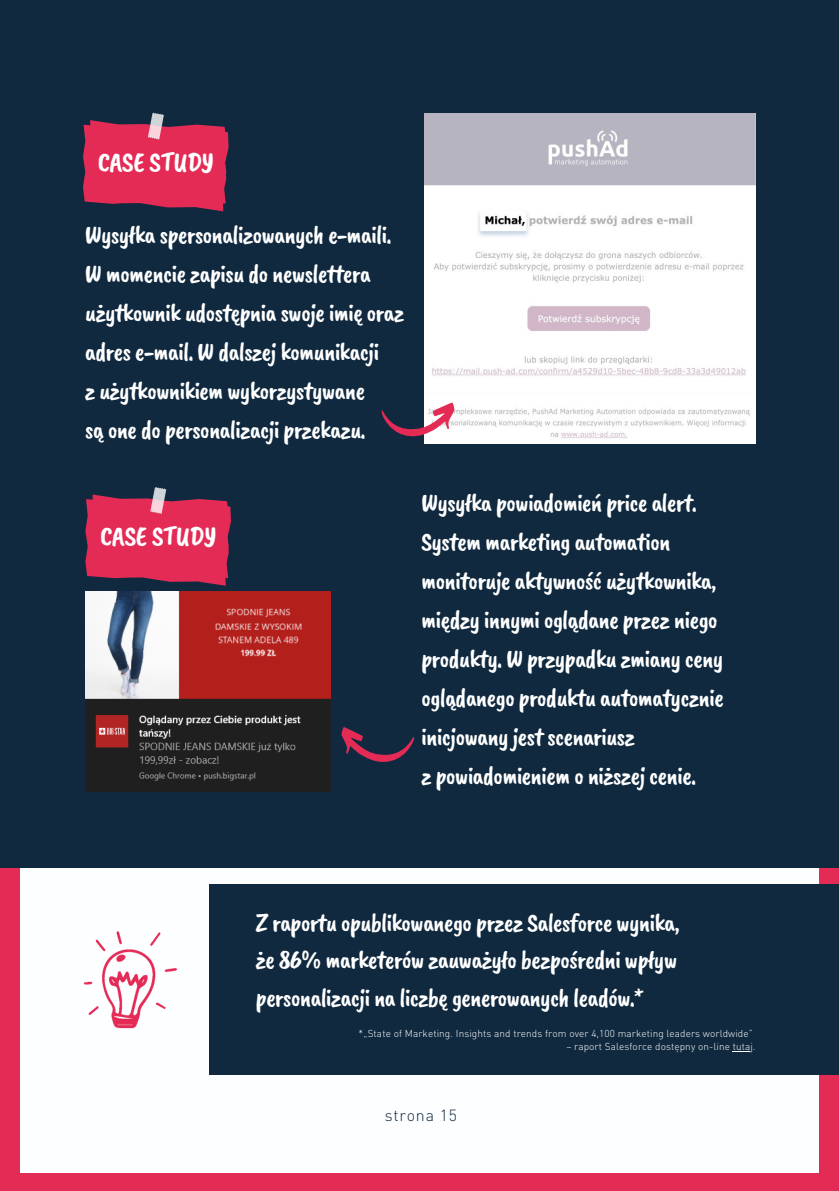
<style>
.page{position:relative;width:839px;height:1191px;background:#fff}
.page>*{position:absolute;margin:0;border:0;box-sizing:border-box;transform-origin:0 0}
.t1{font:28px "Caveat Brush";letter-spacing:-.025em;color:#fff}
.t2{font:26px/39px "Caveat Brush";letter-spacing:-.035em;color:#fff}
.t3{font:300 16px "DIN Pro";letter-spacing:.05em;color:#10293f}
.t4{font:300 10px "DIN Pro";letter-spacing:.01em;color:#fff}
</style>
<div class="page">
<div style="left:0;top:0;width:838px;height:1191px;background:#e42b56"></div>
<div style="left:0;top:0;width:838px;height:868px;background:#10293f"></div>
<svg style="left:83px;top:113px;width:145px;height:98px"></svg>
<img style="left:424px;top:114px;width:331px;height:330px">
<svg style="left:85px;top:487px;width:146px;height:99px"></svg>
<img style="left:85px;top:592px;width:245px;height:199px">
<div style="left:21px;top:868px;width:798px;height:304px;background:#fdfeff"></div>
<div style="left:209px;top:884px;width:629px;height:191px;background:#10293f"></div>
<img style="left:83px;top:931px;width:95px;height:98px">
<svg style="left:732px;top:1051px;width:21px;height:1px"></svg>
<svg style="left:381px;top:392px;width:78px;height:52px"></svg>
<svg style="left:341px;top:727px;width:73px;height:35px"></svg>
<p class="t1" style="left:98px;top:144px;width:118px">CASE STUDY</p>
<p class="t2" style="left:85px;top:215px;width:321px">Wysyłka spersonalizowanych e-maili.<br>W momencie zapisu do newslettera użytkownik udostępnia swoje imię oraz adres e-mail. W dalszej komunikacji<br>z użytkownikiem wykorzystywane<br>są one do personalizacji przekazu.</p>
<p class="t1" style="left:100px;top:518px;width:118px">CASE STUDY</p>
<p class="t2" style="left:421px;top:483px;width:304px">Wysyłka powiadomień price alert.<br>System marketing automation monitoruje aktywność użytkownika, między innymi oglądane przez niego produkty. W przypadku zmiany ceny oglądanego produktu automatycznie inicjowany jest scenariusz<br>z powiadomieniem o niższej cenie.</p>
<p class="t2" style="left:255px;top:903px;width:425px;line-height:37.6px;text-align:justify">Z raportu opublikowanego przez Salesforce wynika, że 86% marketerów zauważyło bezpośredni wpływ personalizacji na liczbę generowanych leadów.*</p>
<p class="t4" style="left:358px;top:1026px;width:396px">*„State of Marketing. Insights and trends from over 4,100 marketing leaders worldwide”</p>
<p class="t4" style="left:566px;top:1040px;width:191px">– raport Salesforce dostępny on-line tutaj.</p>
<p class="t3" style="left:384px;top:1104px;width:74px">strona 15</p>
</div>
